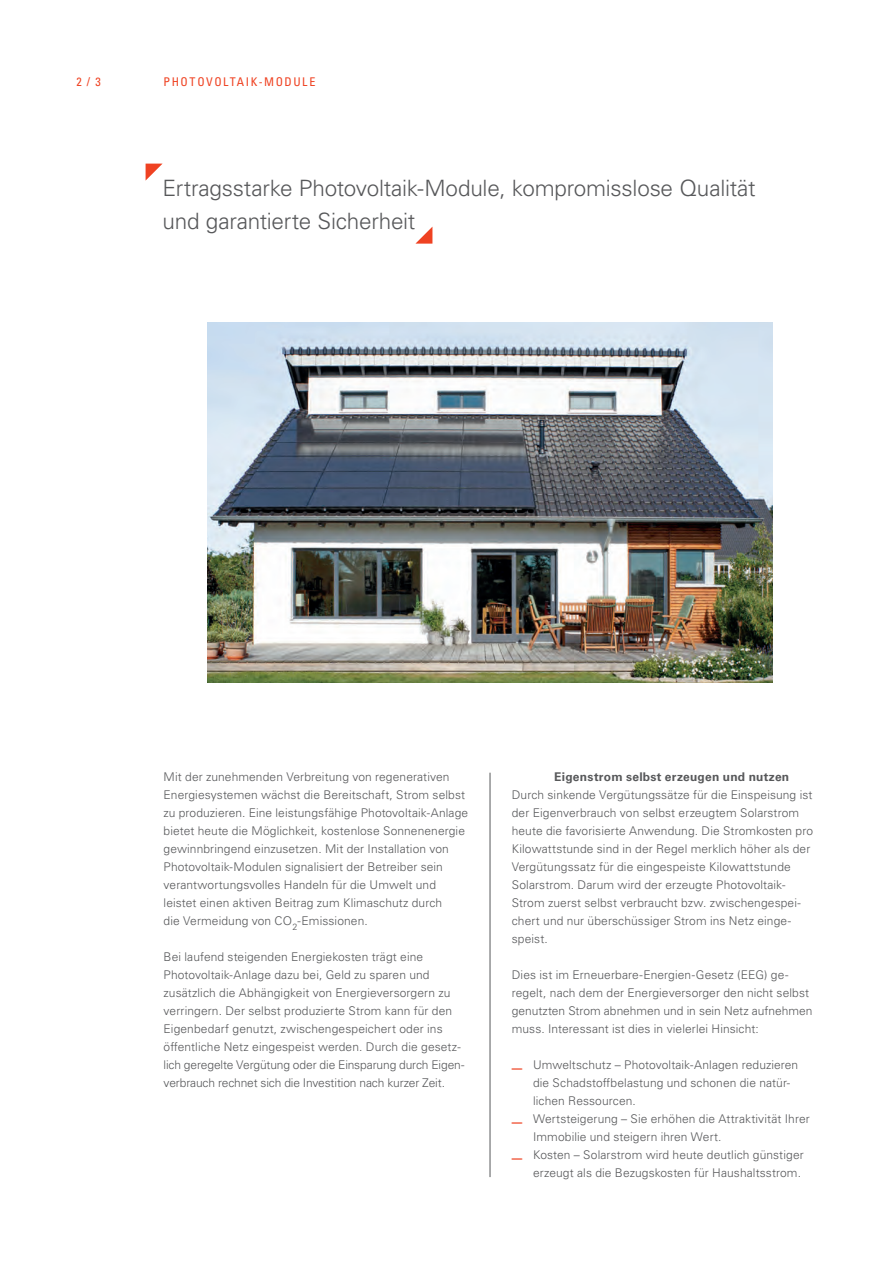
<style>
.page{position:relative;width:893px;height:1263px;background:#fff}
.page>*{position:absolute;margin:0;border:0;box-sizing:border-box;transform-origin:0 0}
.t1{font:300 22.5px/33px "Univers LTCYR 45";letter-spacing:-.01em;color:#57585a}
.t2{font:300 12px/18px "Univers LTCYR 45";letter-spacing:.01em;color:#57585a}
.t3{font:700 12px "Univers LTCYR 65";letter-spacing:.025em;color:#57585a}
.t4{font:condensed 12px "Univers LTCYR 57";letter-spacing:.125em;color:#ef4222}
</style>
<div class="page">
<img style="left:207px;top:323px;width:566px;height:360px">
<svg style="left:146px;top:164px;width:16px;height:16px"></svg>
<svg style="left:415px;top:227px;width:17px;height:17px"></svg>
<hr style="left:490px;top:773px;width:1px;height:404px;background:#57585a">
<p class="t4" style="left:77px;top:75px;width:26px">2 / 3</p>
<p class="t4" style="left:164px;top:75px;width:153px">PHOTOVOLTAIK-MODULE</p>
<h1 class="t1" style="left:163px;top:174px;width:595px">Ertragsstarke Photovoltaik-Module, kompromisslose Qualität und garantierte Sicherheit</h1>
<p class="t2" style="left:164px;top:769px;width:306px">Mit der zunehmenden Verbreitung von regenerativen Energiesystemen wächst die Bereitschaft, Strom selbst zu produzieren. Eine leistungsfähige Photovoltaik- Anlage bietet heute die Möglichkeit, kostenlose Sonnenenergie gewinnbringend einzusetzen. Mit der Installation von Photovoltaik-Modulen signalisiert der Betreiber sein verantwortungsvolles Handeln für die Umwelt und leistet einen aktiven Beitrag zum Klimaschutz durch<br>die Vermeidung von CO<sub>2</sub>-Emissionen.</p>
<p class="t2" style="left:164px;top:949px;width:302px">Bei laufend steigenden Energiekosten trägt eine Photovoltaik- Anlage dazu bei, Geld zu sparen und zusätzlich die Abhängigkeit von Energieversorgern zu verringern. Der selbst produzierte Strom kann für den Eigenbedarf genutzt, zwischengespeichert oder ins öffentliche Netz eingespeist werden. Durch die gesetz&shy;lich geregelte Vergütung oder die Einsparung durch Eigen&shy;verbrauch rechnet sich die Investition nach kurzer Zeit.</p>
<p class="t3" style="left:554px;top:773px;width:236px">Eigenstrom selbst erzeugen und nutzen</p>
<p class="t2" style="left:512px;top:787px;width:303px">Durch sinkende Vergütungssätze für die Einspeisung ist der Eigenverbrauch von selbst erzeugtem Solarstrom heute die favorisierte Anwendung. Die Stromkosten pro Kilowattstunde sind in der Regel merklich höher als der Vergütungssatz für die eingespeiste Kilowattstunde Solarstrom. Darum wird der erzeugte Photovoltaik-Strom zuerst selbst verbraucht bzw. zwischengespei&shy;chert und nur überschüssiger Strom ins Netz einge&shy;speist.</p>
<p class="t2" style="left:512px;top:967px;width:302px">Dies ist im Erneuerbare-Energien-Gesetz (EEG) ge&shy;regelt, nach dem der Energieversorger den nicht selbst genutzten Strom abnehmen und in sein Netz aufnehmen muss. Interessant ist dies in vielerlei Hinsicht:</p>
<p class="t2" style="left:512px;top:1057px;width:288px"><sup>_</sup> Umweltschutz – Photovoltaik-Anlagen reduzieren</p>
<p class="t2" style="left:533px;top:1075px;width:259px">die Schadstoffbelastung und schonen die natür-</p>
<p class="t2" style="left:533px;top:1093px;width:104px">lichen Ressourcen.</p>
<p class="t2" style="left:512px;top:1111px;width:299px"><sup>_</sup> Wertsteigerung – Sie erhöhen die Attraktivität Ihrer</p>
<p class="t2" style="left:533px;top:1129px;width:190px">Immobilie und steigern ihren Wert.</p>
<p class="t2" style="left:512px;top:1147px;width:293px"><sup>_</sup> Kosten – Solarstrom wird heute deutlich günstiger</p>
<p class="t2" style="left:533px;top:1165px;width:269px">erzeugt als die Bezugskosten für Haushaltsstrom.</p>
</div>
